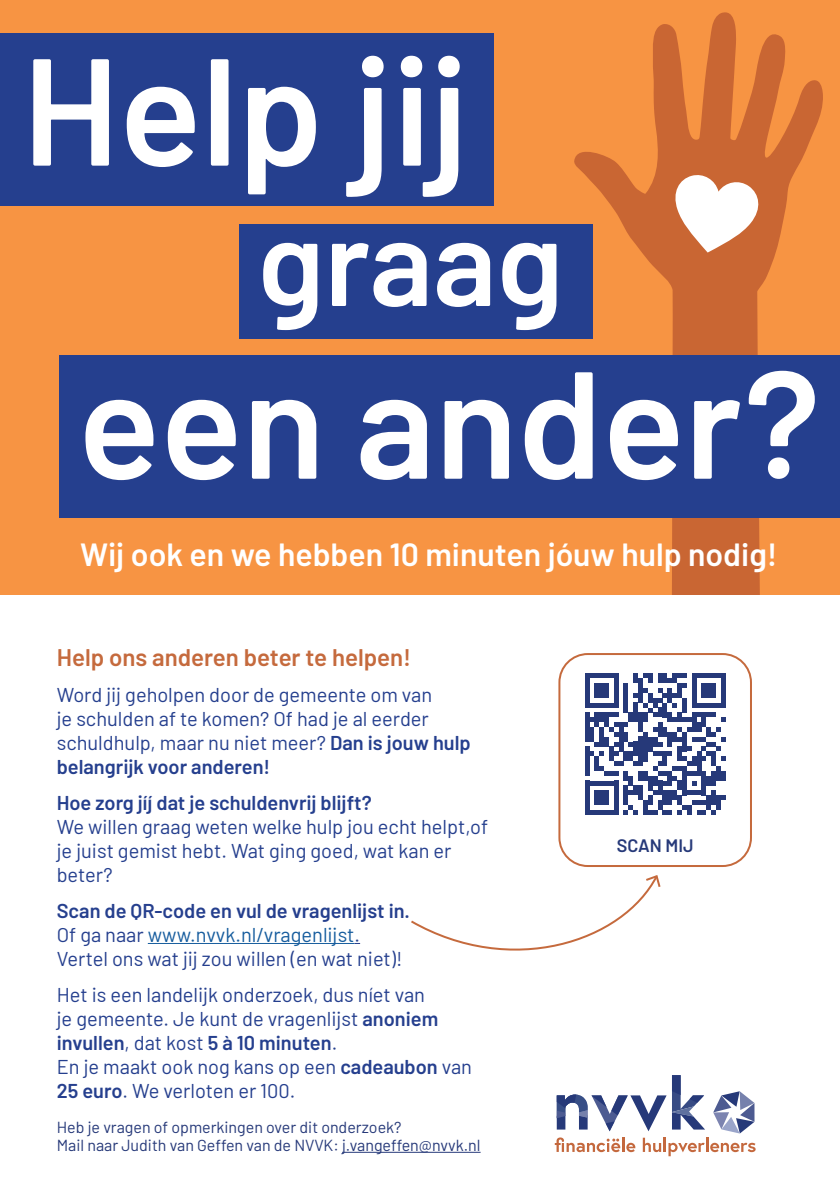
<style>
.page{position:relative;width:840px;height:1191px;background:#fff}
.page>*{position:absolute;margin:0;border:0;box-sizing:border-box;transform-origin:0 0}
.t1{font:600 152px "Barlow";color:#fff}
.t2{font:600 121.6px "Barlow";color:#fff}
.t3{font:600 32px "Barlow";color:#fff}
.t4{font:600 24px "Barlow";color:#c56a3d}
.Alineastijl_1{font:20px/24px "Barlow";color:#253f8e}
.t5{font:600 20px "Barlow";color:#253f8e}
.t6{font:20px "Barlow";color:#175d9e}
.t7{font:600 18px "Barlow";color:#263979}
.t8{font:16px "Barlow";color:#263979}
.s1{font-weight:600}
.s2{color:#253f8e}
</style>
<div class="page">
<div style="left:0;top:0;width:839px;height:595px;background:#f79443"></div>
<svg style="left:573px;top:12px;width:249px;height:583px"></svg>
<svg style="left:671px;top:173px;width:91px;height:79px"></svg>
<div style="left:0;top:33px;width:493px;height:173px;background:#253f8e"></div>
<div style="left:60px;top:355px;width:779px;height:163px;background:#253f8e"></div>
<div style="left:239px;top:224px;width:354px;height:114px;background:#253f8e"></div>
<svg style="left:554px;top:1075px;width:201px;height:81px"></svg>
<hr style="left:148px;top:943px;width:206px;height:1px;background:#175d9e">
<hr style="left:342px;top:1151px;width:138px;height:1px;background:#263979">
<div style="left:558px;top:653px;width:193px;height:214px;border:2px solid #c56a3d;border-radius:28px"></div>
<div style="left:584px;top:673px;width:5px;height:10px;background:#263979"></div>
<div style="left:584px;top:683px;width:5px;height:10px;background:#263979"></div>
<div style="left:584px;top:693px;width:5px;height:14px;background:#263979"></div>
<div style="left:584px;top:712px;width:5px;height:29px;background:#263979"></div>
<div style="left:584px;top:746px;width:5px;height:29px;background:#263979"></div>
<div style="left:584px;top:780px;width:5px;height:34px;background:#263979"></div>
<svg style="left:589px;top:673px;width:136px;height:141px"></svg>
<svg style="left:411px;top:875px;width:250px;height:76px"></svg>
<p class="t1" style="left:22px;top:-1px;width:448px">Help jij</p>
<p class="t2" style="left:257px;top:173px;width:307px">graag</p>
<p class="t1" style="left:78px;top:312px;width:743px">een ander?</p>
<p class="t3" style="left:80px;top:530px;width:698px">Wij ook en we hebben 10 minuten jóuw hulp nodig!</p>
<p class="t4" style="left:57px;top:639px;width:356px">Help ons anderen beter te helpen!</p>
<p class="Alineastijl_1" style="left:57px;top:681px;width:415px">Word jij geholpen door de gemeente om van<br>je schulden af te komen? Of had je al eerder schuldhulp, maar nu niet meer? <span class="s1">Dan is jouw hulp belangrijk voor anderen!</span></p>
<p class="t5" style="left:57px;top:788px;width:316px">Hoe zorg jíj́dat je schuldenvrij blijft?</p>
<p class="Alineastijl_1" style="left:57px;top:813px;width:432px">We willen graag weten welke hulp jou echt helpt,of je juist gemist hebt. Wat ging goed, wat kan er beter?</p>
<p class="t5" style="left:57px;top:896px;width:354px">Scan de QR-code en vul de vragenlijst in.</p>
<p class="t6" style="left:57px;top:920px;width:305px"><span class="s2">Of ga naar</span> www.nvvk.nl/vragenlijst<span class="s2">.</span></p>
<p class="Alineastijl_1" style="left:57px;top:945px;width:347px">Vertel ons wat jij zou willen (en wat niet)!</p>
<p class="Alineastijl_1" style="left:57px;top:981px;width:383px">Het is een landelijk onderzoek, dus níet van je gemeente. Je kunt de vragenlijst <span class="s1">anoniem invullen</span>, dat kost <span class="s1">5 à 10 minuten</span>.</p>
<p class="Alineastijl_1" style="left:57px;top:1053px;width:416px">En je maakt ook nog kans op een <span class="s1">cadeaubon</span> van<br><span class="s1">25 euro</span>. We verloten er 100.</p>
<p class="t8" style="left:57px;top:1115px;width:346px">Heb je vragen of opmerkingen over dit onderzoek?</p>
<p class="t8" style="left:57px;top:1133px;width:425px">Mail naar Judith van Geffen van de NVVK: j.vangeffen@nvvk.nl</p>
<p class="t7" style="left:616px;top:832px;width:78px">SCAN MIJ</p>
</div>
